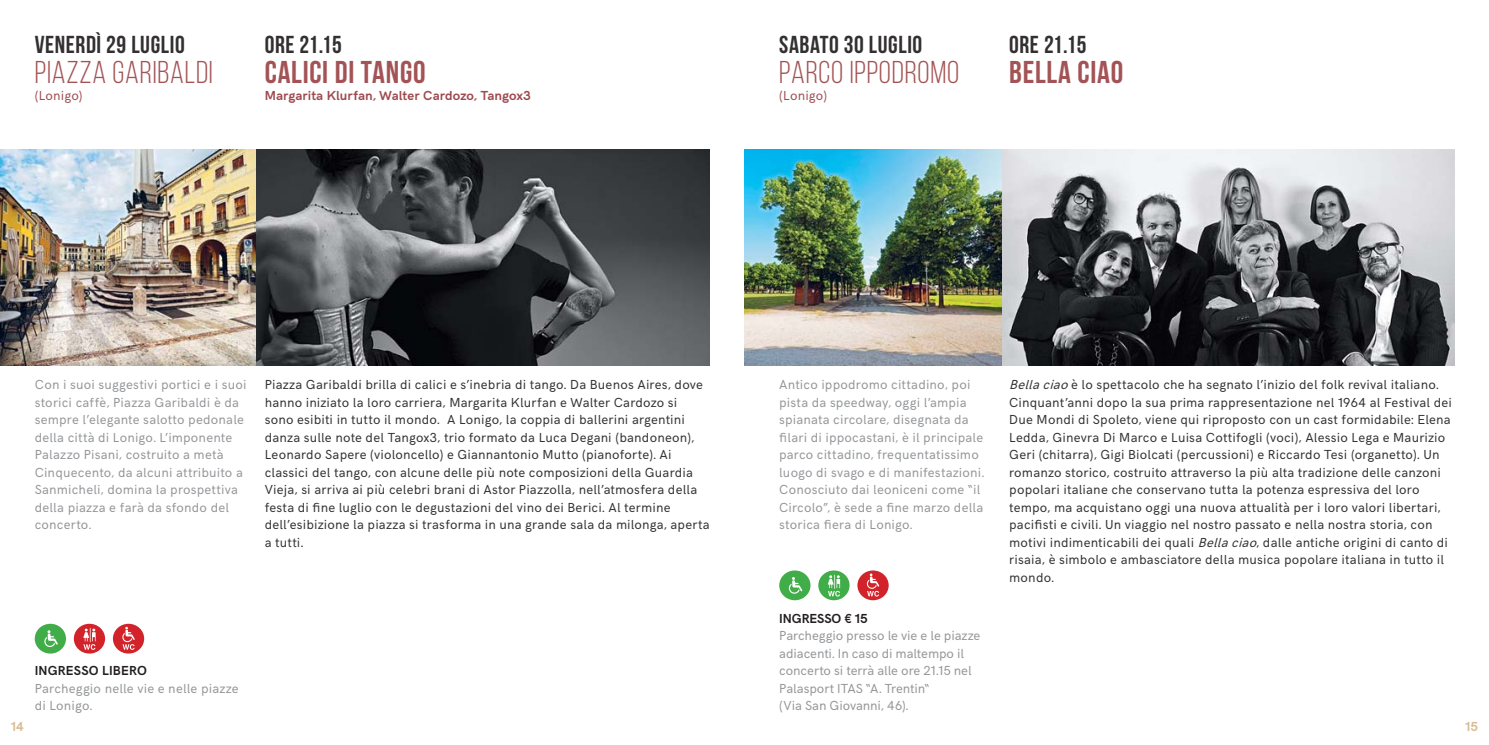
<style>
.page{position:relative;width:1489px;height:745px;background:#fff}
.page>*{position:absolute;margin:0;border:0;box-sizing:border-box;transform-origin:0 0}
.t1{font:31.5px "Bebas Neue";letter-spacing:.025em;color:#a35355}
.t2{font:700 31.5px "Bebas Neue";letter-spacing:.025em;color:#a35355}
.t3{font:700 24.5px "Bebas Neue";letter-spacing:.025em;color:#323031}
.t4{font:13.12px/17.5px "HK Grotesk";letter-spacing:.015em;color:#323031}
.t5{font:13.12px/17.5px "HK Grotesk";letter-spacing:.015em;color:#939598}
.t6{font:13.12px/17.5px "HK Grotesk";letter-spacing:-.005em;color:#939598}
.t7{font:700 13.12px "HK Grotesk";letter-spacing:.015em;color:#9f4a4f}
.t8{font:13.12px "HK Grotesk";letter-spacing:.01em;color:#9f4a4f}
.t9{font:700 13.12px "HK Grotesk";letter-spacing:.02em;color:#231f20}
.t10{font:700 13.12px "HK Grotesk";color:#231f20}
.t11{font:700 13.12px "HK Grotesk";color:#d8bc95}
.s1{font-style:italic}
</style>
<div class="page">
<img style="left:0;top:150px;width:256px;height:215px">
<img style="left:256px;top:150px;width:453px;height:215px">
<img style="left:744px;top:150px;width:709px;height:215px">
<div style="left:35px;top:623px;width:31px;height:30px;background:#41ad49;border-radius:50%"></div>
<svg style="left:44px;top:630px;width:14px;height:16px"></svg>
<div style="left:74px;top:623px;width:31px;height:30px;background:#d2232a;border-radius:50%"></div>
<svg style="left:83px;top:628px;width:13px;height:21px"></svg>
<div style="left:113px;top:623px;width:31px;height:30px;background:#d2232a;border-radius:50%"></div>
<svg style="left:122px;top:626px;width:13px;height:23px"></svg>
<div style="left:779px;top:570px;width:31px;height:30px;background:#41ad49;border-radius:50%"></div>
<svg style="left:788px;top:577px;width:14px;height:16px"></svg>
<div style="left:818px;top:570px;width:31px;height:30px;background:#41ad49;border-radius:50%"></div>
<svg style="left:827px;top:574px;width:13px;height:22px"></svg>
<div style="left:857px;top:570px;width:31px;height:30px;background:#d2232a;border-radius:50%"></div>
<svg style="left:866px;top:573px;width:13px;height:23px"></svg>
<h2 class="t3" style="left:35px;top:30px;width:151px">VENERDÌ 29 LUGLIO</h2>
<h1 class="t1" style="left:35px;top:54px;width:180px">PIAZZA GARIBALDI</h1>
<p class="t8" style="left:35px;top:91px;width:49px">(Lonigo)</p>
<h2 class="t3" style="left:265px;top:30px;width:79px">ORE 21.15</h2>
<h1 class="t2" style="left:265px;top:54px;width:162px">CALICI DI TANGO</h1>
<p class="t7" style="left:265px;top:91px;width:267px">Margarita Klurfan, Walter Cardozo, Tangox3</p>
<h2 class="t3" style="left:779px;top:30px;width:145px">SABATO 30 LUGLIO</h2>
<h1 class="t1" style="left:779px;top:54px;width:181px">PARCO IPPODROMO</h1>
<p class="t8" style="left:779px;top:91px;width:49px">(Lonigo)</p>
<h2 class="t3" style="left:1009px;top:30px;width:79px">ORE 21.15</h2>
<h1 class="t2" style="left:1009px;top:54px;width:115px">BELLA CIAO</h1>
<p class="t5" style="left:35px;top:377px;width:213px">Con i suoi suggestivi portici e i suoi storici caffè, Piazza Garibaldi è da sempre l’elegante salotto pedonale della città di Lonigo. L’imponente<br>Palazzo Pisani, costruito a metà<br>Cinquecento, da alcuni attribuito a<br>Sanmicheli, domina la prospettiva della piazza e farà da sfondo del concerto.</p>
<p class="t4" style="left:265px;top:377px;width:446px">Piazza Garibaldi brilla di calici e s’inebria di tango. Da Buenos Aires, dove hanno iniziato la loro carriera, Margarita Klurfan e Walter Cardozo si<br>sono esibiti in tutto il mondo. A Lonigo, la coppia di ballerini argentini danza sulle note del Tangox3, trio formato da Luca Degani (bandoneon), Leonardo Sapere (violoncello) e Giannantonio Mutto (pianoforte). Ai classici del tango, con alcune delle più note composizioni della Guardia Vieja, si arriva ai più celebri brani di Astor Piazzolla, nell’atmosfera della festa di fine luglio con le degustazioni del vino dei Berici. Al termine dell’esibizione la piazza si trasforma in una grande sala da milonga, aperta a tutti.</p>
<p class="t9" style="left:35px;top:665px;width:114px">INGRESSO LIBERO</p>
<p class="t5" style="left:35px;top:680px;width:205px">Parcheggio nelle vie e nelle piazze di Lonigo.</p>
<p class="t5" style="left:779px;top:377px;width:206px">Antico ippodromo cittadino, poi pista da speedway, oggi l’ampia spianata circolare, disegnata da filari di ippocastani, è il principale parco cittadino, frequentatissimo luogo di svago e di manifestazioni.<br>Conosciuto dai leoniceni come “il Circolo”, è sede a fine marzo della storica fiera di Lonigo.</p>
<p class="t4" style="left:1009px;top:377px;width:444px"><span class="s1">Bella ciao</span> è lo spettacolo che ha segnato l’inizio del folk revival italiano.<br>Cinquant’anni dopo la sua prima rappresentazione nel 1964 al Festival dei Due Mondi di Spoleto, viene qui riproposto con un cast formidabile: Elena Ledda, Ginevra Di Marco e Luisa Cottifogli (voci), Alessio Lega e Maurizio Geri (chitarra), Gigi Biolcati (percussioni) e Riccardo Tesi (organetto). Un romanzo storico, costruito attraverso la più alta tradizione delle canzoni popolari italiane che conservano tutta la potenza espressiva del loro tempo, ma acquistano oggi una nuova attualità per i loro valori libertari, pacifisti e civili. Un viaggio nel nostro passato e nella nostra storia, con motivi indimenticabili dei quali <span class="s1">Bella ciao</span>, dalle antiche origini di canto di risaia, è simbolo e ambasciatore della musica popolare italiana in tutto il mondo.</p>
<p class="t10" style="left:779px;top:612px;width:90px">INGRESSO € 15</p>
<p class="t6" style="left:779px;top:627px;width:203px">Parcheggio presso le vie e le piazze adiacenti. In caso di maltempo il concerto si terrà alle ore 21.15 nel<br>Palasport ITAS “A. Trentin“<br>(Via San Giovanni, 46).</p>
<p class="t11" style="left:11px;top:720px;width:14px">14</p>
<p class="t11" style="left:1465px;top:720px;width:14px">15</p>
</div>
